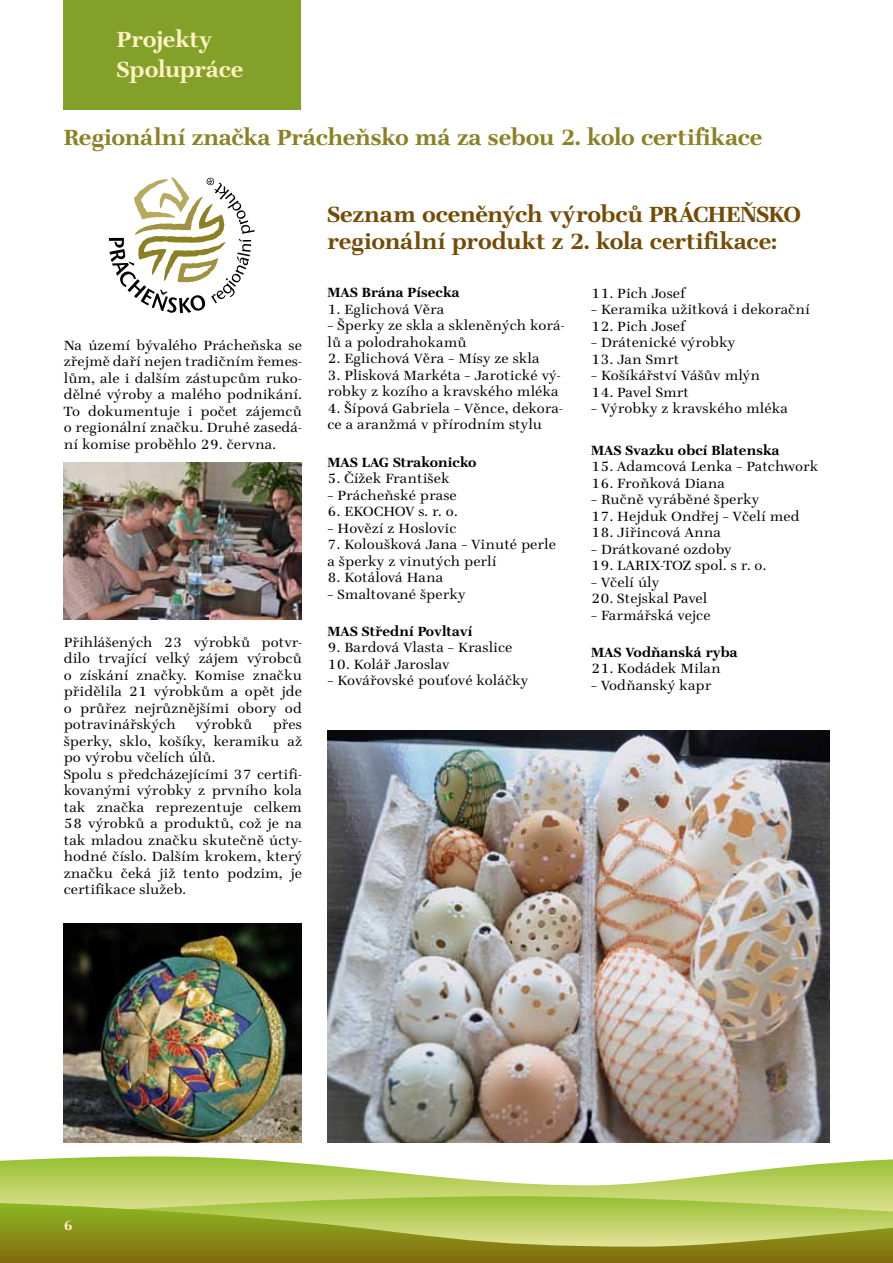
<style>
.page{position:relative;width:893px;height:1263px;background:#fff}
.page>*{position:absolute;margin:0;border:0;box-sizing:border-box;transform-origin:0 0}
.t1{font:700 21px/27px "Teimer DOT";color:#734b05}
.t2{font:700 21px "Teimer DOT";color:#8b8124}
.t3{font:700 21px/29.4px "Teimer DOT";letter-spacing:-.005em;color:#fff1c4}
.t4{font:300 12.75px/16.5px "Teimer LOT";letter-spacing:.01em;color:#000}
.t5{font:700 12.75px "Teimer DOT";letter-spacing:.01em;color:#000}
.t6{font:700 12.75px "Teimer DOT";color:#fff1c4}
</style>
<div class="page">
<hr style="left:0;top:1260px;width:893px;height:3px;background:#816b0e">
<svg style="left:0;top:1156px;width:893px;height:104px;background:#b3bf5d"></svg>
<svg style="left:108px;top:177px;width:147px;height:137px"></svg>
<div style="left:64px;top:0;width:237px;height:109px;background:#83a129"></div>
<img style="left:64px;top:462px;width:238px;height:158px">
<img style="left:64px;top:923px;width:238px;height:220px">
<img style="left:327px;top:730px;width:502px;height:412px">
<h1 class="t3" style="left:117px;top:25px;width:128px">Projekty<br>Spolupráce</h1>
<h1 class="t2" style="left:64px;top:123px;width:700px">Regionální značka Prácheňsko má za sebou 2. kolo certifikace</h1>
<p class="t4" style="left:64px;top:336px;width:240px;text-align:justify">Na území bývalého Prácheňska se zřejmě daří nejen tradičním řemes&shy;lům, ale i dalším zástupcům ruko&shy;dělné výroby a malého podnikání.<br>To dokumentuje i počet zájemců o regionální značku. Druhé zasedá&shy;ní komise proběhlo 29. června.</p>
<p class="t4" style="left:64px;top:633px;width:240px;text-align:justify">Přihlášených 23 výrobků potvr&shy;dilo trvající velký zájem výrobců o získání značky. Komise značku přidělila 21 výrobkům a opět jde o průřez nejrůznějšími obory od potravinářských</p>
<p class="t4" style="left:196px;top:716px;width:58px">výrobků</p>
<p class="t4" style="left:64px;top:716px;width:240px;text-indent:209px">přes šperky, sklo, košíky, keramiku až po výrobu včelích úlů.<br>Spolu s předcházejícími 37 certifi&shy;kovanými výrobky z prvního kola tak značka reprezentuje celkem<br>58 výrobků a produktů, což je na tak mladou značku skutečně úcty&shy;hodné číslo. Dalším krokem, který značku čeká již tento podzim, je certifikace služeb.</p>
<h1 class="t1" style="left:327px;top:200px;width:475px">Seznam oceněných výrobců PRÁCHEŇSKO regionální produkt z 2. kola certifikace:</h1>
<p class="t5" style="left:327px;top:284px;width:134px">MAS Brána Písecka</p>
<p class="t4" style="left:327px;top:301px;width:118px">1. Eglichová Věra</p>
<p class="t4" style="left:327px;top:317px;width:239px">– Šperky ze skla a skleněných korá&shy;lů a polodrahokamů</p>
<p class="t4" style="left:327px;top:350px;width:214px">2. Eglichová Věra – Mísy ze skla</p>
<p class="t4" style="left:327px;top:367px;width:235px">3. Plisková Markéta – Jarotické vý&shy;robky z kozího a kravského mléka</p>
<p class="t4" style="left:327px;top:400px;width:237px">4. Šípová Gabriela – Věnce, dekora&shy;ce a aranžmá v přírodním stylu</p>
<p class="t5" style="left:327px;top:453px;width:151px">MAS LAG Strakonicko</p>
<p class="t4" style="left:327px;top:470px;width:124px">5. Čížek František</p>
<p class="t4" style="left:327px;top:486px;width:131px">– Prácheňské prase</p>
<p class="t4" style="left:327px;top:503px;width:132px">6. EKOCHOV s. r. o.</p>
<p class="t4" style="left:327px;top:519px;width:130px">– Hovězí z Hoslovic</p>
<p class="t4" style="left:327px;top:536px;width:230px">7. Koloušková Jana – Vinuté perle a šperky z vinutých perlí</p>
<p class="t4" style="left:327px;top:569px;width:117px">8. Kotálová Hana</p>
<p class="t4" style="left:327px;top:585px;width:140px">– Smaltované šperky</p>
<p class="t5" style="left:327px;top:622px;width:146px">MAS Střední Povltaví</p>
<p class="t4" style="left:327px;top:639px;width:186px">9. Bardová Vlasta – Kraslice</p>
<p class="t4" style="left:327px;top:656px;width:123px">10. Kolář Jaroslav</p>
<p class="t4" style="left:327px;top:672px;width:202px">– Kovářovské pouťové koláčky</p>
<p class="t4" style="left:591px;top:284px;width:96px">11. Pich Josef</p>
<p class="t4" style="left:591px;top:301px;width:220px">– Keramika užitková i dekorační</p>
<p class="t4" style="left:591px;top:317px;width:96px">12. Pich Josef</p>
<p class="t4" style="left:591px;top:334px;width:146px">– Drátenické výrobky</p>
<p class="t4" style="left:591px;top:350px;width:90px">13. Jan Smrt</p>
<p class="t4" style="left:591px;top:367px;width:170px">– Košíkářství Vášův mlýn</p>
<p class="t4" style="left:591px;top:383px;width:99px">14. Pavel Smrt</p>
<p class="t4" style="left:591px;top:400px;width:198px">– Výrobky z kravského mléka</p>
<p class="t5" style="left:591px;top:441px;width:190px">MAS Svazku obcí Blatenska</p>
<p class="t4" style="left:591px;top:458px;width:229px">15. Adamcová Lenka – Patchwork</p>
<p class="t4" style="left:591px;top:474px;width:135px">16. Froňková Diana</p>
<p class="t4" style="left:591px;top:491px;width:170px">– Ručně vyráběné šperky</p>
<p class="t4" style="left:591px;top:507px;width:210px">17. Hejduk Ondřej – Včelí med</p>
<p class="t4" style="left:591px;top:524px;width:131px">18. Jiřincová Anna</p>
<p class="t4" style="left:591px;top:540px;width:142px">– Drátkované ozdoby</p>
<p class="t4" style="left:591px;top:557px;width:177px">19. LARIX-TOZ spol. s r. o.</p>
<p class="t4" style="left:591px;top:573px;width:70px">– Včelí úly</p>
<p class="t4" style="left:591px;top:590px;width:118px">20. Stejskal Pavel</p>
<p class="t4" style="left:591px;top:606px;width:121px">– Farmářská vejce</p>
<p class="t5" style="left:591px;top:643px;width:148px">MAS Vodňanská ryba</p>
<p class="t4" style="left:591px;top:660px;width:131px">21. Kodádek Milan</p>
<p class="t4" style="left:591px;top:677px;width:122px">– Vodňanský kapr</p>
<p class="t6" style="left:64px;top:1216px;width:11px">6</p>
</div>
